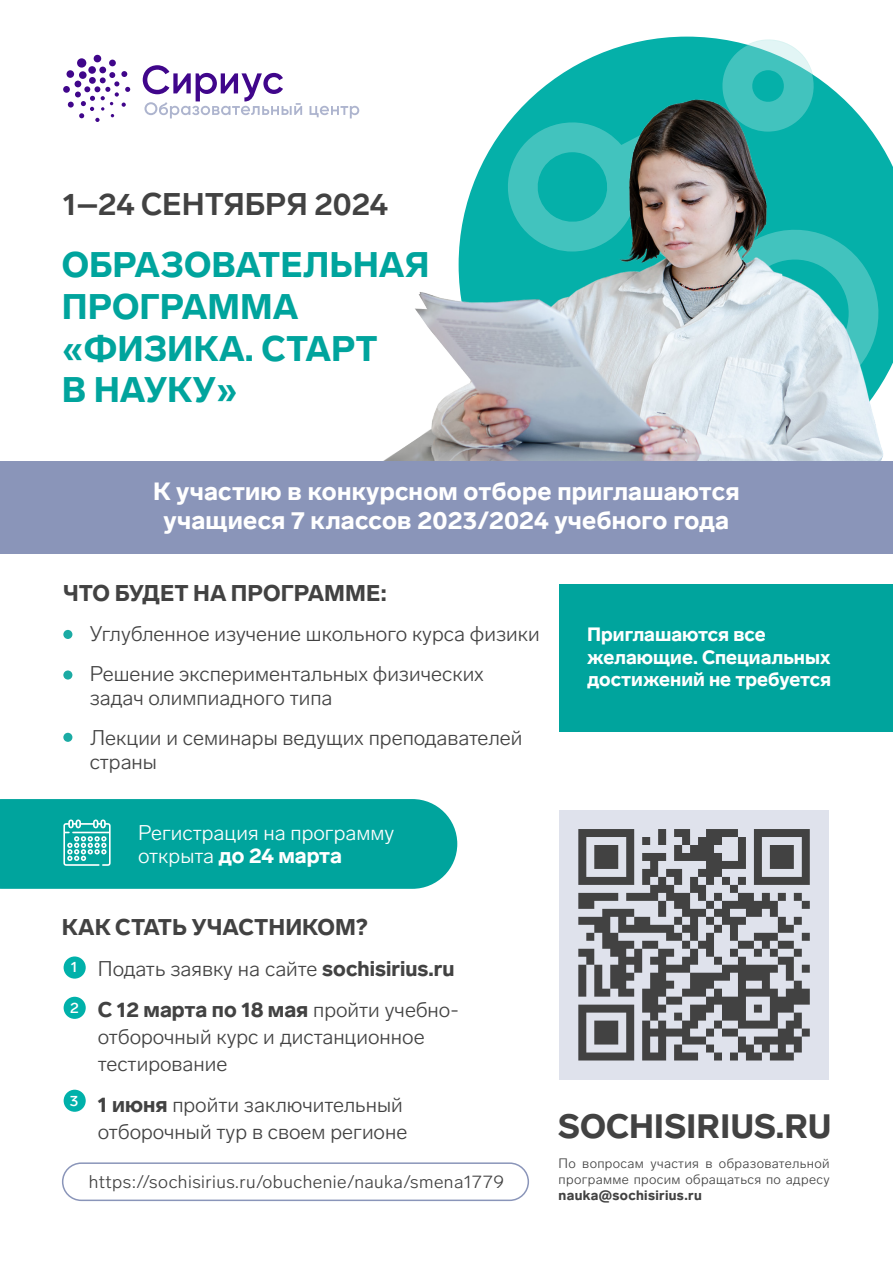
<style>
.page{position:relative;width:893px;height:1263px;background:#fff}
.page>*{position:absolute;margin:0;border:0;box-sizing:border-box;transform-origin:0 0}
.t1{font:900 35.1px/41.7px "Lab Grotesque";color:#00a49d}
.t2{font:900 33.3px "Lab Grotesque";color:#424242}
.t3{font:700 30.9px "Lab Grotesque";color:#424242}
.t4{font:900 24.6px/28.5px "Lab Grotesque";letter-spacing:.01em;color:#fff;text-align:center}
.t5{font:900 22.5px "Lab Grotesque";color:#424242}
.t6{font:300 21px/27px "Lab Grotesque";color:#424242}
.t7{font:300 21px/23px "Lab Grotesque";color:#fff}
.t8{font:900 19.05px/22.5px "Lab Grotesque";color:#fff}
.t9{font:300 18.15px "Lab Grotesque";letter-spacing:.025em;color:#424242}
.t10{font:500 14.85px "Lab Grotesque";color:#fff}
.t11{font:300 13.5px/16.2px "Lab Grotesque";letter-spacing:.025em;color:#424242}
.t12{font:900 13.5px "Lab Grotesque";letter-spacing:.025em;color:#424242}
.s1{font-weight:900}
</style>
<div class="page">
<svg style="left:551px;top:39px;width:271px;height:42px"></svg>
<img style="left:350px;top:81px;width:543px;height:380px">
<div style="left:559px;top:810px;width:270px;height:270px;background:#dfe2ec"></div>
<div style="left:63px;top:630px;width:9px;height:9px;background:#1baba4;border-radius:50%"></div>
<div style="left:63px;top:670px;width:9px;height:9px;background:#1baba4;border-radius:50%"></div>
<div style="left:63px;top:733px;width:9px;height:9px;background:#1baba4;border-radius:50%"></div>
<div style="left:62px;top:1162px;width:467px;height:39px;border:2px solid #8a95b9;border-radius:19px"></div>
<div style="left:64px;top:956px;width:22px;height:22px;background:#00b1aa;border-radius:50%"></div>
<div style="left:64px;top:997px;width:22px;height:22px;background:#00b1aa;border-radius:50%"></div>
<div style="left:64px;top:1090px;width:22px;height:22px;background:#00b1aa;border-radius:50%"></div>
<svg style="left:0;top:799px;width:457px;height:90px;background:#0aa7a1"></svg>
<svg style="left:63px;top:55px;width:67px;height:67px"></svg>
<svg style="left:310px;top:106px;width:49px;height:12px"></svg>
<svg style="left:143px;top:65px;width:159px;height:53px"></svg>
<div style="left:0;top:461px;width:893px;height:92px;background:#8a95b9"></div>
<div style="left:559px;top:584px;width:334px;height:148px;background:#00a49d"></div>
<svg style="left:578px;top:829px;width:232px;height:231px"></svg>
<h3 class="t3" style="left:63px;top:186px;width:326px">1–24 СЕНТЯБРЯ 2024</h3>
<h1 class="t1" style="left:62px;top:244px;width:369px">ОБРАЗОВАТЕЛЬНАЯ<br>ПРОГРАММА «ФИЗИКА. СТАРТ<br>В НАУКУ»</h1>
<p class="t4" style="left:153px;top:477px;width:588px">К участию в конкурсном отборе приглашаются учащиеся 7 классов 2023/2024 учебного года</p>
<p class="t5" style="left:63px;top:580px;width:325px">ЧТО БУДЕТ НА ПРОГРАММЕ:</p>
<p class="t6" style="left:90px;top:614px;width:452px;line-height:40px">Углубленное изучение школьного курса физики<br>Решение экспериментальных физических</p>
<p class="t6" style="left:90px;top:678px;width:434px;line-height:39.5px">задач олимпиадного типа<br>Лекции и семинары ведущих преподавателей</p>
<p class="t6" style="left:90px;top:748px;width:69px">страны</p>
<p class="t7" style="left:138px;top:821px;width:258px">Регистрация на программу открыта <span class="s1">до 24 марта</span></p>
<p class="t8" style="left:587px;top:623px;width:245px">Приглашаются все желающие. Специальных достижений не требуется</p>
<p class="t5" style="left:62px;top:914px;width:307px">КАК СТАТЬ УЧАСТНИКОМ?</p>
<p class="t10" style="left:71px;top:958px;width:8px">1</p>
<p class="t10" style="left:70px;top:999px;width:10px">2</p>
<p class="t6" style="left:98px;top:956px;width:358px">Подать заявку на сайте <span class="s1">sochisirius.ru</span></p>
<p class="t6" style="left:98px;top:997px;width:362px"><span class="s1">С 12 марта по 18 мая</span> пройти учебно&shy;отборочный курс и дистанционное тестирование</p>
<p class="t10" style="left:70px;top:1092px;width:10px">3</p>
<p class="t6" style="left:98px;top:1091px;width:311px"><span class="s1">1 июня</span> пройти заключительный отборочный тур в своем регионе</p>
<p class="t9" style="left:89px;top:1171px;width:417px">https://sochisirius.ru/obuchenie/nauka/smena1779</p>
<h2 class="t2" style="left:558px;top:1106px;width:275px">SOCHISIRIUS.RU</h2>
<p class="t11" style="left:559px;top:1155px;width:273px">По вопросам участия в образовательной программе просим обращаться по адресу</p>
<p class="t12" style="left:559px;top:1187px;width:145px">nauka@sochisirius.ru</p>
</div>
